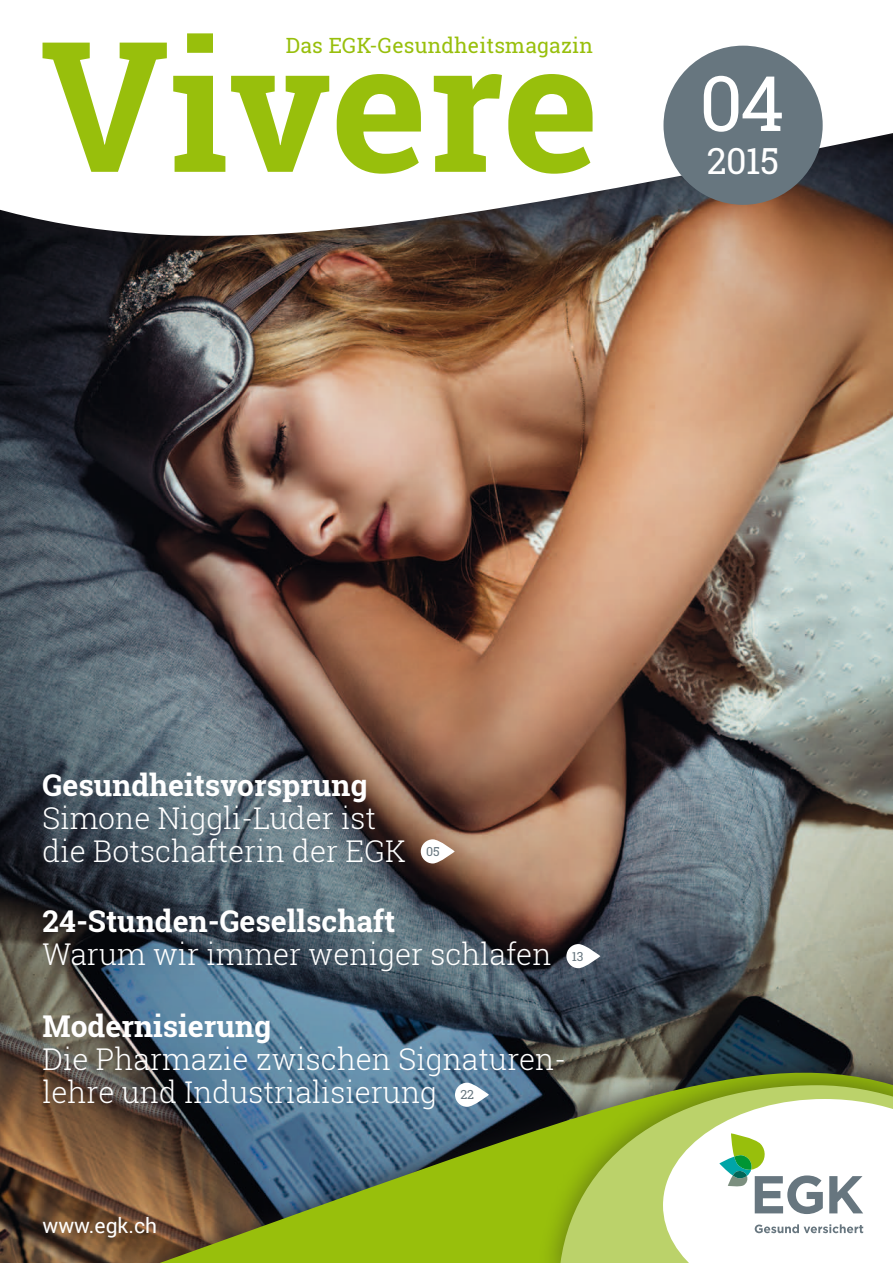
<style>
.page{position:relative;width:893px;height:1263px;background:#fff}
.page>*{position:absolute;margin:0;border:0;box-sizing:border-box;transform-origin:0 0}
.t1{font:76.5px "Roboto Slab";color:#fff}
.t2{font:36px "Roboto Slab";color:#fff}
.t3{font:300 30px/33px "Roboto Slab";color:#fff}
.t4{font:700 30px "Roboto Slab";color:#fff}
.t5{font:21px "Roboto Slab";letter-spacing:.01em;color:#98bf0c}
.t6{font:21px "Roboto";color:#fff}
.t7{font:12.45px "Roboto Slab";color:#67767f}
</style>
<div class="page">
<img style="left:0;top:266px;width:893px;height:462px">
<svg style="left:0;top:42px;width:893px;height:224px"></svg>
<svg style="left:43px;top:33px;width:550px;height:141px"></svg>
<div style="left:663px;top:46px;width:160px;height:159px;background:#67767f;border-radius:50%"></div>
<img style="left:0;top:728px;width:893px;height:535px">
<svg style="left:421px;top:839px;width:34px;height:24px"></svg>
<svg style="left:566px;top:944px;width:34px;height:24px"></svg>
<svg style="left:124px;top:1038px;width:769px;height:225px;background:#627954"></svg>
<div style="left:537px;top:1057px;width:356px;height:206px;background:#1a171c;opacity:.4"></div>
<svg style="left:559px;top:1085px;width:334px;height:178px;background:#a2bb48"></svg>
<svg style="left:663px;top:1099px;width:230px;height:164px"></svg>
<p class="t5" style="left:286px;top:31px;width:309px">Das EGK-Gesundheitsmagazin</p>
<h1 class="t1" style="left:699px;top:51px;width:87px">04</h1>
<p class="t2" style="left:707px;top:136px;width:74px">2015</p>
<p class="t4" style="left:43px;top:764px;width:327px">Gesundheitsvorsprung</p>
<p class="t3" style="left:43px;top:801px;width:365px">Simone Niggli-Luder ist die Botschafterin der EGK</p>
<p class="t7" style="left:426px;top:843px;width:15px">05</p>
<p class="t4" style="left:43px;top:901px;width:354px">24-Stunden-Gesellschaft</p>
<p class="t3" style="left:43px;top:937px;width:511px">Warum wir immer weniger schlafen</p>
<p class="t7" style="left:572px;top:947px;width:13px">13</p>
<p class="t4" style="left:43px;top:1006px;width:230px">Modernisierung</p>
<p class="t3" style="left:43px;top:1042px;width:525px">Die Pharmazie zwischen Signaturen&shy;lehre und Industrialisierung</p>
<p class="t7" style="left:460px;top:1086px;width:15px">22</p>
<p class="t6" style="left:43px;top:1211px;width:116px">www.egk.ch</p>
</div>
